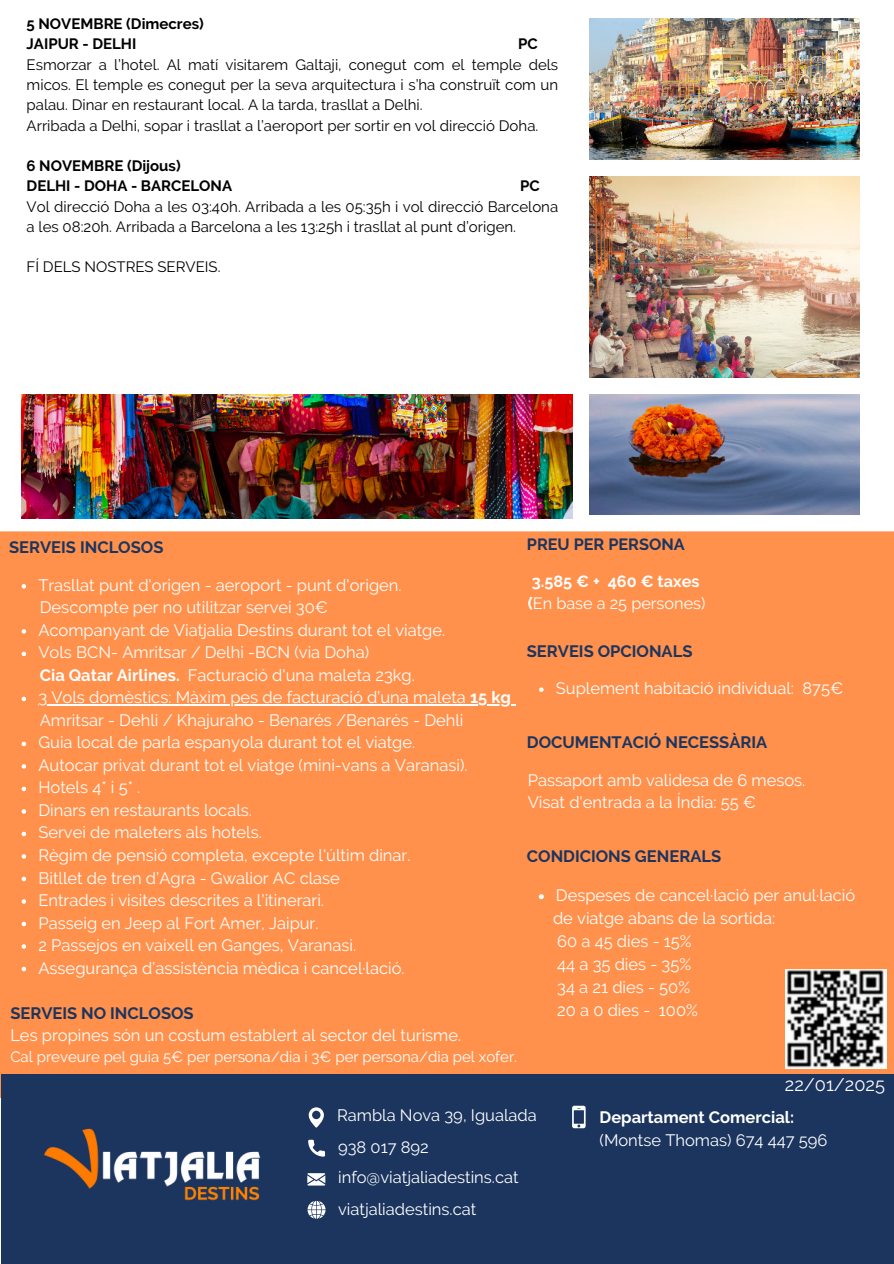
<style>
.page{position:relative;width:894px;height:1264px;background:#fff}
.page>*{position:absolute;margin:0;border:0;box-sizing:border-box;transform-origin:0 0}
.t1{font:18.15px "Raleway";color:#fff}
.t2{font:16.5px/22.5px "Raleway";color:#fff}
.t3{font:700 16.5px "Raleway";color:#1c355e}
.t4{font:700 16.5px "Raleway";color:#fff}
.t5{font:16.2px/22.5px "Raleway";color:#fff}
.t6{font:700 16.2px "Raleway";color:#1c355e}
.t7{font:15px/20.2px "Raleway";color:#000}
.t8{font:700 15px/20.2px "Raleway";color:#000}
.t9{font:15px "Raleway";color:#fff}
.s1{font-weight:700}
</style>
<div class="page">
<div style="left:0;top:531px;width:893px;height:566px;background:#ff914d"></div>
<svg style="left:22px;top:584px;width:4px;height:4px"></svg>
<svg style="left:22px;top:629px;width:4px;height:4px"></svg>
<svg style="left:22px;top:651px;width:4px;height:5px"></svg>
<svg style="left:22px;top:696px;width:4px;height:5px"></svg>
<hr style="left:38px;top:704px;width:432px;height:1px;background:#fff">
<hr style="left:470px;top:704px;width:41px;height:1px;background:#fff">
<svg style="left:22px;top:741px;width:4px;height:5px"></svg>
<svg style="left:22px;top:764px;width:4px;height:4px"></svg>
<svg style="left:22px;top:786px;width:4px;height:5px"></svg>
<svg style="left:22px;top:809px;width:4px;height:4px"></svg>
<svg style="left:22px;top:831px;width:4px;height:5px"></svg>
<svg style="left:22px;top:854px;width:4px;height:4px"></svg>
<svg style="left:22px;top:876px;width:4px;height:5px"></svg>
<svg style="left:22px;top:899px;width:4px;height:4px"></svg>
<svg style="left:22px;top:921px;width:4px;height:5px"></svg>
<svg style="left:22px;top:944px;width:4px;height:4px"></svg>
<svg style="left:22px;top:966px;width:4px;height:5px"></svg>
<div style="left:1px;top:1073px;width:892px;height:190px;background:#1c355e"></div>
<img style="left:44px;top:1128px;width:217px;height:73px">
<svg style="left:308px;top:1139px;width:17px;height:17px"></svg>
<svg style="left:308px;top:1107px;width:16px;height:20px"></svg>
<svg style="left:307px;top:1173px;width:18px;height:12px"></svg>
<svg style="left:307px;top:1201px;width:18px;height:17px"></svg>
<svg style="left:572px;top:1105px;width:13px;height:23px"></svg>
<img style="left:785px;top:969px;width:101px;height:99px">
<img style="left:589px;top:19px;width:270px;height:140px">
<img style="left:21px;top:395px;width:551px;height:123px">
<svg style="left:539px;top:687px;width:4px;height:5px"></svg>
<svg style="left:538px;top:894px;width:5px;height:5px"></svg>
<img style="left:589px;top:176px;width:270px;height:201px">
<img style="left:589px;top:395px;width:270px;height:119px">
<p class="t8" style="left:27px;top:14px;width:179px">5 NOVEMBRE (Dimecres)<br>JAIPUR - DELHI</p>
<p class="t8" style="left:518px;top:34px;width:21px">PC</p>
<p class="t7" style="left:27px;top:54px;width:533px">Esmorzar a l’hotel. Al matí visitarem Galtaji, conegut com el temple dels micos. El temple es conegut per la seva arquitectura i s’ha construït com un palau. Dinar en restaurant local. A la tarda, trasllat a Delhi.<br>Arribada a Delhi, sopar i trasllat a l’aeroport per sortir en vol direcció Doha.</p>
<p class="t8" style="left:27px;top:156px;width:207px">6 NOVEMBRE (Dijous)<br>DELHI - DOHA - BARCELONA</p>
<p class="t8" style="left:520px;top:176px;width:21px">PC</p>
<p class="t7" style="left:27px;top:196px;width:533px">Vol direcció Doha a les 03:40h. Arribada a les 05:35h i vol direcció Barcelona a les 08:20h. Arribada a Barcelona a les 13:25h i trasllat al punt d’origen.</p>
<p class="t7" style="left:27px;top:257px;width:195px">FÍ DELS NOSTRES SERVEIS.</p>
<p class="t3" style="left:9px;top:538px;width:156px">SERVEIS INCLOSOS</p>
<p class="t2" style="left:38px;top:573px;width:474px">Trasllat punt d'origen - aeroport - punt d'origen.<br>Descompte per no utilitzar servei 30€<br>Acompanyant de Viatjalia Destins durant tot el viatge.<br>Vols BCN- Amritsar / Delhi -BCN (via Doha)<br><span class="s1">Cia Qatar Airlines.</span> Facturació d'una maleta 23kg.<br>3 Vols domèstics: Màxim pes de facturació d’una maleta <span class="s1">15 kg </span>Amritsar - Dehli / Khajuraho - Benarés /Benarés - Dehli<br>Guia local de parla espanyola durant tot el viatge.<br>Autocar privat durant tot el viatge (mini-vans a Varanasi).<br>Hotels 4* i 5* .<br>Dinars en restaurants locals.<br>Servei de maleters als hotels.<br>Règim de pensió completa, excepte l'últim dinar.<br>Bitllet de tren d’Agra - Gwalior AC clase<br>Entrades i visites descrites a l'itinerari.<br>Passeig en Jeep al Fort Amer, Jaipur.<br>2 Passejos en vaixell en Ganges, Varanasi.<br>Assegurança d’assistència mèdica i cancel·lació.</p>
<p class="t3" style="left:10px;top:1003px;width:185px">SERVEIS NO INCLOSOS</p>
<p class="t2" style="left:10px;top:1023px;width:452px">Les propines són un costum establert al sector del turisme.</p>
<p class="t9" style="left:10px;top:1048px;width:508px">Cal preveure pel guia 5€ per persona/dia i 3€ per persona/dia pel xofer.</p>
<p class="t6" style="left:526px;top:534px;width:159px">PREU PER PERSONA</p>
<p class="t5" style="left:527px;top:570px;width:179px"><span class="s1">3.585 € + 460 € taxes (</span>En base a 25 persones)</p>
<p class="t3" style="left:526px;top:641px;width:167px">SERVEIS OPCIONALS</p>
<p class="t2" style="left:555px;top:677px;width:289px">Suplement habitació individual: 875€</p>
<p class="t3" style="left:526px;top:733px;width:242px">DOCUMENTACIÓ NECESSÀRIA</p>
<p class="t2" style="left:527px;top:768px;width:279px">Passaport amb validesa de 6 mesos.<br>Visat d'entrada a la Índia: 55 €</p>
<p class="t3" style="left:526px;top:847px;width:196px">CONDICIONS GENERALS</p>
<p class="t2" style="left:553px;top:883px;width:304px;line-height:23px">Despeses de cancel·lació per anul·lació de viatge abans de la sortida:<br>60 a 45 dies - 15%<br>44 a 35 dies - 35%<br>34 a 21 dies - 50%<br>20 a 0 dies - 100%</p>
<p class="t1" style="left:784px;top:1074px;width:101px">22/01/2025</p>
<p class="t2" style="left:337px;top:1104px;width:201px">Rambla Nova 39, Igualada</p>
<p class="t2" style="left:338px;top:1131px;width:182px;line-height:30.9px">938 017 892 info@viatjaliadestins.cat</p>
<p class="t2" style="left:338px;top:1197px;width:140px">viatjaliadestins.cat</p>
<p class="t4" style="left:599px;top:1107px;width:196px">Departament Comercial:</p>
<p class="t2" style="left:599px;top:1128px;width:229px">(Montse Thomas) 674 447 596</p>
</div>
